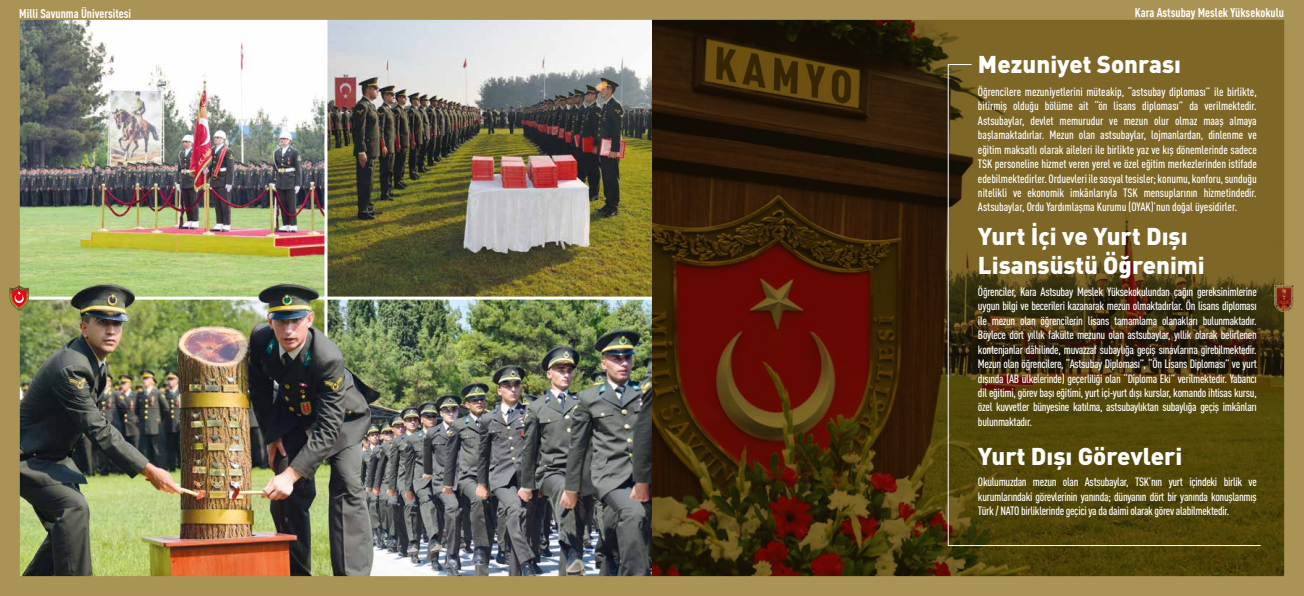
<style>
.page{position:relative;width:1304px;height:596px;background:#fff}
.page>*{position:absolute;margin:0;border:0;box-sizing:border-box;transform-origin:0 0}
.t1{font:900 24px/28.8px "DIN Pro";color:#fff}
.t2{font:700 condensed 12.5px "DIN Pro";color:#fff}
.t3{font:500 condensed 12px/14.4px "DIN Pro";letter-spacing:-.025em;color:#fff;text-align:justify}
</style>
<div class="page">
<img style="left:0;top:0;width:1304px;height:595px">
<img style="left:1274px;top:285px;width:20px;height:26px">
<svg style="left:9px;top:285px;width:20px;height:25px"></svg>
<p class="t2" style="left:19px;top:4px;width:113px">Milli Savunma Üniversitesi</p>
<p class="t2" style="left:1135px;top:4px;width:151px">Kara Astsubay Meslek Yüksekokulu</p>
<h1 class="t1" style="left:978px;top:47px;width:205px">Mezuniyet Sonrası</h1>
<p class="t3" style="left:978px;top:83px;width:280px">Öğrencilere mezuniyetlerini müteakip, “astsubay diploması” ile birlikte, bitirmiş olduğu bölüme ait “ön lisans diploması” da verilmektedir.<br>Astsubaylar, devlet memurudur ve mezun olur olmaz maaş almaya başlamaktadırlar. Mezun olan astsubaylar, lojmanlardan, dinlenme ve eğitim maksatlı olarak aileleri ile birlikte yaz ve kış dönemlerinde sadece TSK personeline hizmet veren yerel ve özel eğitim merkezlerinden istifade edebilmektedirler. Orduevleri ile sosyal tesisler; konumu, konforu, sunduğu nitelikli ve ekonomik imkânlarıyla TSK mensuplarının hizmetindedir.<br>Astsubaylar, Ordu Yardımlaşma Kurumu (OYAK)’nun doğal üyesidirler.</p>
<h1 class="t1" style="left:978px;top:219px;width:228px">Yurt İçi ve Yurt Dışı<br>Lisansüstü Öğrenimi</h1>
<p class="t3" style="left:978px;top:283px;width:280px">Öğrenciler, Kara Astsubay Meslek Yüksekokulundan çağın gereksinimlerine uygun bilgi ve becerileri kazanarak mezun olmaktadırlar. Ön lisans diploması ile mezun olan öğrencilerin lisans tamamlama olanakları bulunmaktadır.<br>Böylece dört yıllık fakülte mezunu olan astsubaylar, yıllık olarak belirlenen kontenjanlar dâhilinde, muvazzaf subaylığa geçiş sınavlarına girebilmektedir.<br>Mezun olan öğrencilere, “Astsubay Diploması”, “Ön Lisans Diploması” ve yurt dışında (AB ülkelerinde) geçerliliği olan “Diploma Eki” verilmektedir. Yabancı dil eğitimi, görev başı eğitimi, yurt içi-yurt dışı kurslar, komando ihtisas kursu, özel kuvvetler bünyesine katılma, astsubaylıktan subaylığa geçiş imkânları bulunmaktadır.</p>
<h1 class="t1" style="left:978px;top:438px;width:206px">Yurt Dışı Görevleri</h1>
<p class="t3" style="left:978px;top:473px;width:280px">Okulumuzdan mezun olan Astsubaylar, TSK’nın yurt içindeki birlik ve kurumlarındaki görevlerinin yanında; dünyanın dört bir yanında konuşlanmış Türk / NATO birliklerinde geçici ya da daimi olarak görev alabilmektedir.</p>
</div>
